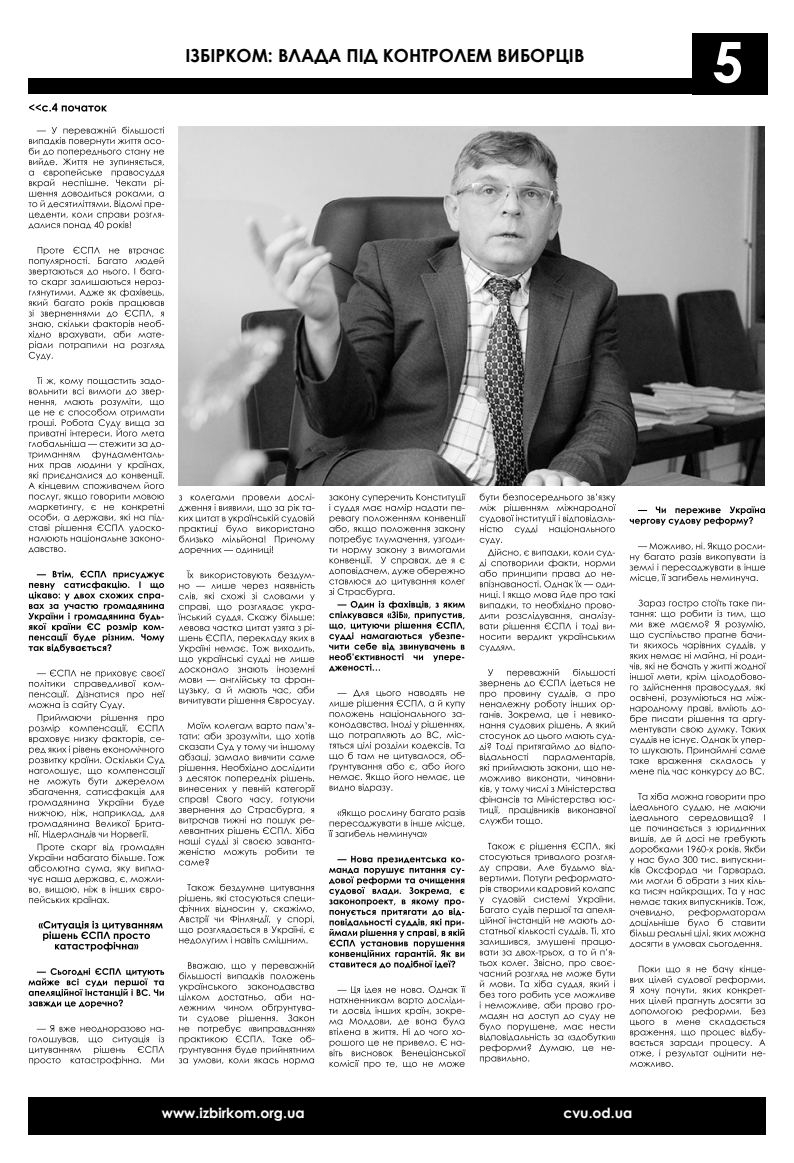
<style>
.page{position:relative;width:794px;height:1163px;background:#fff}
.page>*{position:absolute;margin:0;border:0;box-sizing:border-box;transform-origin:0 0}
.t1{font:700 56px "Century Gothic";color:#fff}
.t2{font:700 18px "Century Gothic";color:#000}
.t3{font:700 14px "Century Gothic";color:#fff}
</style>
<div class="page">
<div style="left:28px;top:78px;width:737px;height:16px;background:#000"></div>
<div style="left:692px;top:33px;width:76px;height:61px;background:#000"></div>
<div style="left:28px;top:1097px;width:737px;height:37px;background:#000"></div>
<svg style="left:629px;top:965px;width:136px;height:101px"></svg>
<svg style="left:629px;top:793px;width:136px;height:155px"></svg>
<svg style="left:629px;top:599px;width:137px;height:177px"></svg>
<svg style="left:630px;top:542px;width:135px;height:40px"></svg>
<svg style="left:630px;top:506px;width:135px;height:19px"></svg>
<svg style="left:479px;top:842px;width:136px;height:220px"></svg>
<svg style="left:479px;top:669px;width:137px;height:156px"></svg>
<svg style="left:479px;top:493px;width:137px;height:159px"></svg>
<svg style="left:329px;top:986px;width:136px;height:82px"></svg>
<svg style="left:329px;top:855px;width:136px;height:113px"></svg>
<svg style="left:328px;top:809px;width:136px;height:29px"></svg>
<svg style="left:329px;top:689px;width:136px;height:103px"></svg>
<svg style="left:329px;top:493px;width:136px;height:178px"></svg>
<svg style="left:179px;top:962px;width:136px;height:102px"></svg>
<svg style="left:179px;top:884px;width:135px;height:60px"></svg>
<svg style="left:179px;top:722px;width:136px;height:143px"></svg>
<svg style="left:178px;top:570px;width:137px;height:135px"></svg>
<svg style="left:179px;top:493px;width:136px;height:61px"></svg>
<svg style="left:29px;top:1025px;width:135px;height:39px"></svg>
<svg style="left:28px;top:968px;width:136px;height:39px"></svg>
<svg style="left:39px;top:920px;width:124px;height:31px"></svg>
<svg style="left:29px;top:669px;width:136px;height:235px"></svg>
<svg style="left:28px;top:570px;width:136px;height:82px"></svg>
<svg style="left:28px;top:377px;width:136px;height:175px"></svg>
<svg style="left:28px;top:247px;width:136px;height:113px"></svg>
<svg style="left:28px;top:127px;width:136px;height:103px"></svg>
<img style="left:178px;top:127px;width:586px;height:358px">
<svg style="left:29px;top:103px;width:78px;height:8px"></svg>
<p class="t2" style="left:185px;top:41px;width:400px">ІЗБІРКОМ: ВЛАДА ПІД КОНТРОЛЕМ ВИБОРЦІВ</p>
<h1 class="t1" style="left:712px;top:19px;width:33px">5</h1>
<p class="t3" style="left:162px;top:1102px;width:144px">www.izbirkom.org.ua</p>
<p class="t3" style="left:563px;top:1102px;width:70px">cvu.od.ua</p>
</div>
